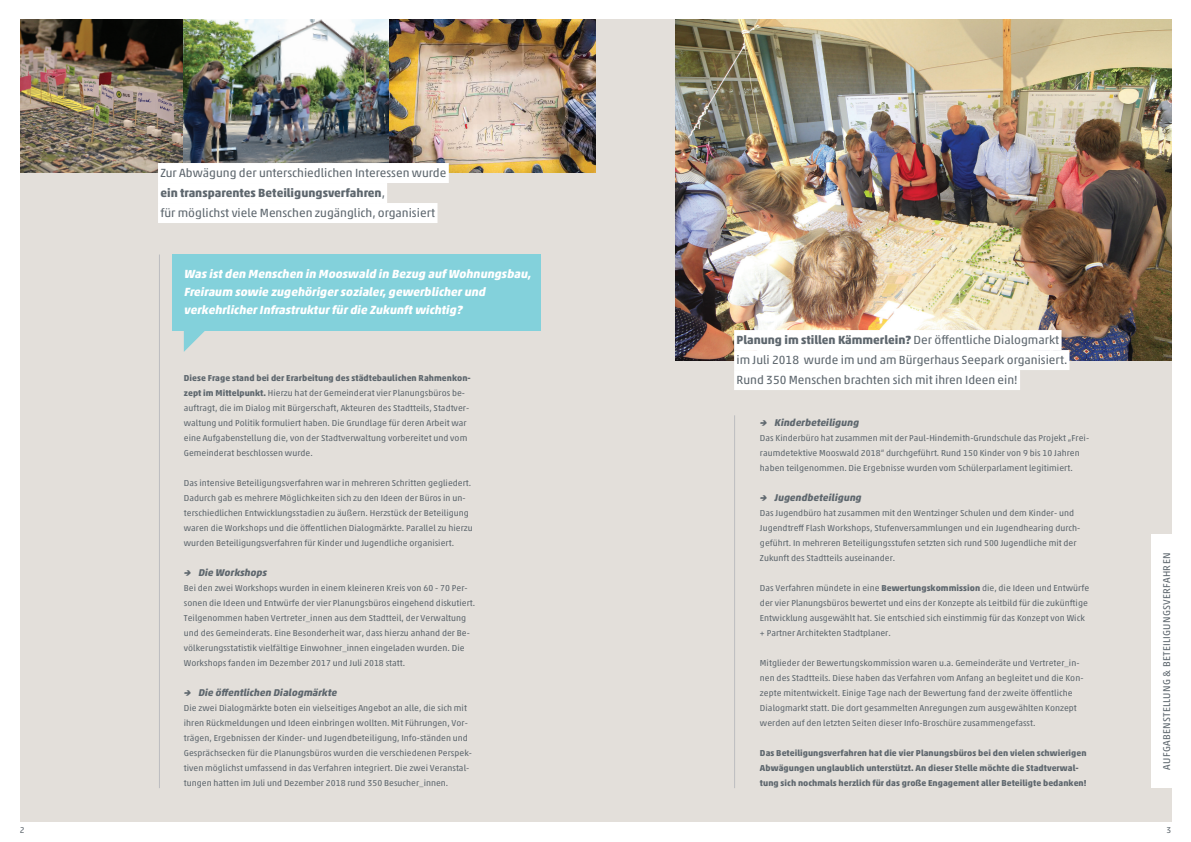
<style>
.page{position:relative;width:1191px;height:842px;background:#fff}
.page>*{position:absolute;margin:0;border:0;box-sizing:border-box;transform-origin:0 0}
.t1{font:12px/20px "Akko Pro";color:#5e676e}
.t2{font:italic 700 12px/18px "Akko Pro";color:#fff}
.t3{font:italic 700 10px "Akko Pro";color:#5e676e}
.t4{font:10px "Akko Pro";letter-spacing:.03em;color:#5e676e}
.t5{font:8.8px/15px "Akko Pro";letter-spacing:.005em;color:#5e676e}
.t6{font:700 8.8px/15px "Akko Pro";letter-spacing:.005em;color:#5e676e}
.t7{font:8.5px "Akko Pro";color:#5e676e}
.s1{font-weight:700}
</style>
<div class="page">
<div style="left:20px;top:20px;width:1151px;height:802px;background:#e3dfda"></div>
<hr style="left:159px;top:255px;width:1px;height:533px;background:#bcbdc0">
<div style="left:172px;top:255px;width:368px;height:76px;background:#83d1db"></div>
<svg style="left:184px;top:331px;width:21px;height:21px"></svg>
<img style="left:20px;top:20px;width:164px;height:153px">
<img style="left:676px;top:20px;width:495px;height:340px">
<img style="left:184px;top:20px;width:411px;height:153px">
<div style="left:734px;top:330px;width:327px;height:20px;background:#fff"></div>
<div style="left:734px;top:350px;width:335px;height:20px;background:#fff"></div>
<div style="left:734px;top:370px;width:286px;height:20px;background:#fff"></div>
<div style="left:1151px;top:534px;width:40px;height:254px;background:#fff"></div>
<hr style="left:734px;top:415px;width:1px;height:373px;background:#bcbdc0">
<div style="left:158px;top:163px;width:291px;height:20px;background:#fff"></div>
<div style="left:158px;top:183px;width:229px;height:20px;background:#fff"></div>
<div style="left:158px;top:203px;width:279px;height:20px;background:#fff"></div>
<h1 class="t1" style="left:160px;top:163px;width:287px">Zur Abwägung der unterschiedlichen Interessen wurde <span class="s1">ein transparentes Beteiligungsverfahren</span>,<br>für möglichst viele Menschen zugänglich, organisiert</h1>
<h1 class="t2" style="left:184px;top:265px;width:351px">Was istden Menschen in Mooswald in Bezug aufWohnungsbau,<br>Freiraum sowie zugehörigersozialer,gewerblicherund verkehrlicherInfrastrukturfürdie Zukunftwichtig?</h1>
<p class="t5" style="left:184px;top:370px;width:288px"><span class="s1">Diese Frage stand bei der Erarbeitung des städtebaulichen Rahmenkon&shy;zept im Mittelpunkt.</span> Hierzu hat der Gemeinderat vier Planungsbüros be&shy;auftragt, die im Dialog mit Bürgerschaft, Akteuren des Stadtteils, Stadtver&shy;waltung und Politik formuliert haben. Die Grundlage für deren Arbeit war eine Aufgabenstellung die, von der Stadtverwaltung vorbereitet und vom Gemeinderat beschlossen wurde.</p>
<p class="t5" style="left:184px;top:475px;width:290px">Das intensive Beteiligungsverfahren war in mehreren Schritten gegliedert.<br>Dadurch gab es mehrere Möglichkeiten sich zu den Ideen der Büros in un&shy;terschiedlichen Entwicklungsstadien zu äußern. Herzstück der Beteiligung waren die Workshops und die öffentlichen Dialogmärkte. Parallel zu hierzu wurden Beteiligungsverfahren für Kinder und Jugendliche organisiert.</p>
<p class="t3" style="left:184px;top:566px;width:86px">→ Die Workshops</p>
<p class="t5" style="left:184px;top:580px;width:293px">Bei den zwei Workshops wurden in einem kleineren Kreis von 60 - 70 Per&shy;sonen die Ideen und Entwürfe der vier Planungsbüros eingehend diskutiert.<br>Teilgenommen haben Vertreter_innen aus dem Stadtteil, der Verwaltung und des Gemeinderats. Eine Besonderheit war, dass hierzu anhand der Be&shy;völkerungsstatistik vielfältige Einwohner_innen eingeladen wurden. Die Workshops fanden im Dezember 2017 und Juli 2018 statt.</p>
<p class="t3" style="left:184px;top:686px;width:156px">→ Die öffentlichen Dialogmärkte</p>
<p class="t5" style="left:184px;top:700px;width:290px">Die zwei Dialogmärkte boten ein vielseitiges Angebot an alle, die sich mit ihren Rückmeldungen und Ideen einbringen wollten. Mit Führungen, Vor&shy;trägen, Ergebnissen der Kinder- und Jugendbeteiligung, Info-ständen und Gesprächsecken für die Planungsbüros wurden die verschiedenen Perspek&shy;tiven möglichst umfassend in das Verfahren integriert. Die zwei Veranstal&shy;tungen hatten im Juli und Dezember 2018 rund 350 Besucher_innen.</p>
<h1 class="t1" style="left:736px;top:330px;width:332px"><span class="s1">Planung im stillen Kämmerlein?</span> Der öffentliche Dialogmarkt im Juli 2018 wurde im und am Bürgerhaus Seepark organisiert.<br>Rund 350 Menschen brachten sich mit ihren Ideen ein!</h1>
<p class="t3" style="left:760px;top:416px;width:102px">→ Kinderbeteiligung</p>
<p class="t5" style="left:760px;top:430px;width:331px">Das Kinderbüro hat zusammen mit der Paul-Hindemith-Grundschule das Projekt „Frei&shy;raumdetektive Mooswald 2018“ durchgeführt. Rund 150 Kinder von 9 bis 10 Jahren haben teilgenommen. Die Ergebnisse wurden vom Schülerparlament legitimiert.</p>
<p class="t3" style="left:760px;top:491px;width:105px">→ Jugendbeteiligung</p>
<p class="t5" style="left:760px;top:505px;width:322px">Das Jugendbüro hat zusammen mit den Wentzinger Schulen und dem Kinder- und Jugendtreff Flash Workshops, Stufenversammlungen und ein Jugendhearing durch&shy;geführt. In mehreren Beteiligungsstufen setzten sich rund 500 Jugendliche mit der Zukunft des Stadtteils auseinander.</p>
<p class="t5" style="left:760px;top:580px;width:331px">Das Verfahren mündete in eine <span class="s1">Bewertungskommission</span> die, die Ideen und Entwürfe der vier Planungsbüros bewertet und eins der Konzepte als Leitbild für die zukünftige Entwicklung ausgewählt hat. Sie entschied sich einstimmig für das Konzept von Wick + Partner Architekten Stadtplaner.</p>
<p class="t5" style="left:760px;top:655px;width:325px">Mitglieder der Bewertungskommission waren u.a. Gemeinderäte und Vertreter_in&shy;nen des Stadtteils. Diese haben das Verfahren vom Anfang an begleitet und die Kon&shy;zepte mitentwickelt. Einige Tage nach der Bewertung fand der zweite öffentliche Dialogmarkt statt. Die dort gesammelten Anregungen zum ausgewählten Konzept werden auf den letzten Seiten dieser Info-Broschüre zusammengefasst.</p>
<p class="t6" style="left:760px;top:745px;width:328px">Das Beteiligungsverfahren hat die vier Planungsbüros bei den vielen schwierigen<br>Abwägungen unglaublich unterstützt. An dieser Stelle möchte die Stadtverwal&shy;tung sich nochmals herzlich für das große Engagement aller Beteiligte bedanken!</p>
<p class="t4" style="left:1160px;top:770px;width:217px;rotate:-90deg">AUFGABENSTELLUNG &amp; BETEILIGUNGSVERFAHREN</p>
<p class="t7" style="left:20px;top:825px;width:6px">2</p>
<p class="t7" style="left:1166px;top:825px;width:6px">3</p>
</div>
